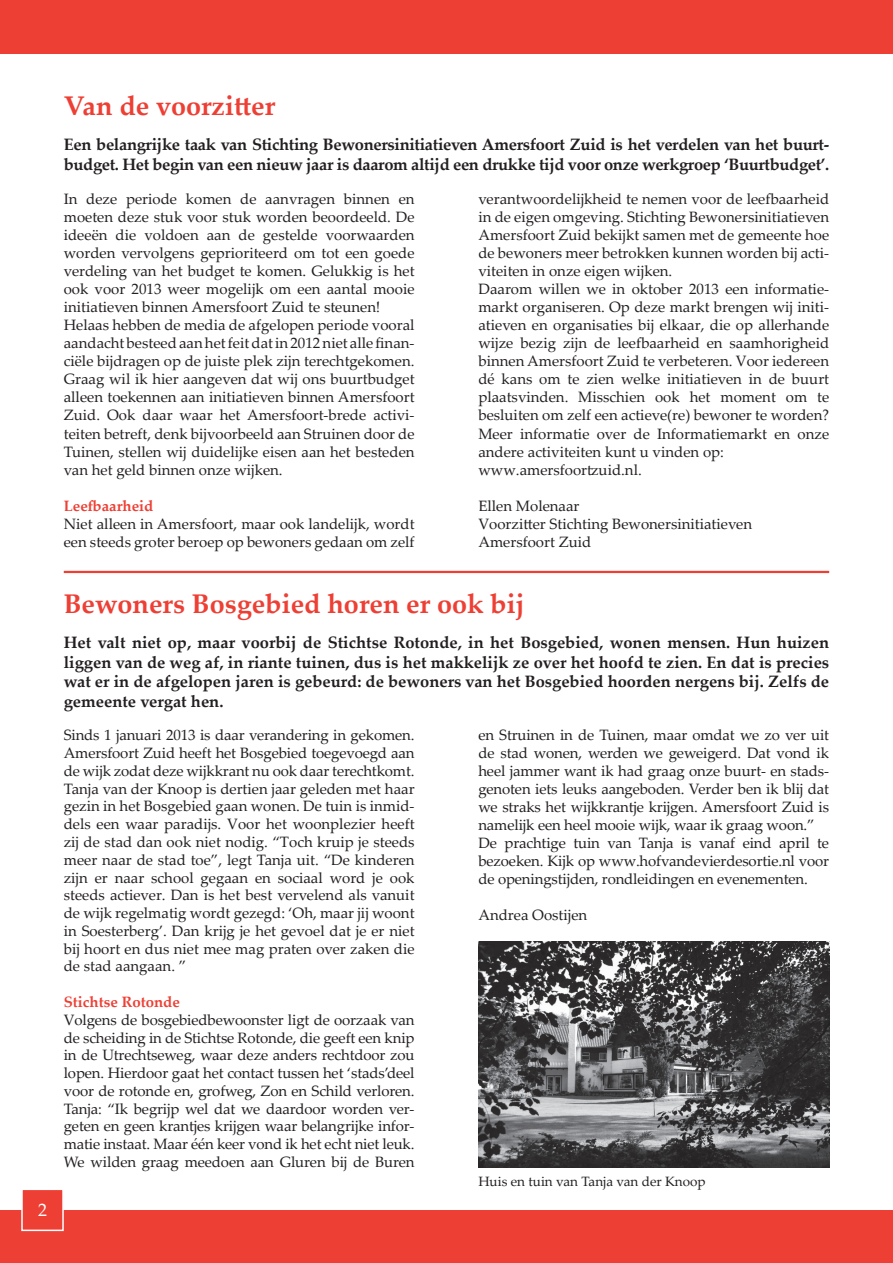
<style>
.page{position:relative;width:893px;height:1263px;background:#fff}
.page>*{position:absolute;margin:0;border:0;box-sizing:border-box;transform-origin:0 0}
.t1{font:700 27px "Palatino Linotype";color:#ee3f34}
.t2{font:18px "Palatino Linotype";color:#fff}
.t3{font:700 16.5px/19.8px "Palatino Linotype";letter-spacing:-.02em;color:#231f20}
.t4{font:15px/18px "Palatino Linotype";color:#231f20}
.t5{font:700 15px "Palatino Linotype";color:#ee3f34}
.t6{font:13.5px "Palatino Linotype";color:#231f20}
</style>
<div class="page">
<div style="left:0;top:1210px;width:893px;height:53px;background:#ee3f34"></div>
<div style="left:21px;top:1188px;width:43px;height:43px;background:#ee3f34;border:2px solid #fff"></div>
<div style="left:0;top:0;width:893px;height:53px;background:#ee3f34"></div>
<hr style="left:64px;top:571px;width:765px;height:2px;background:#ee3f34">
<img style="left:478px;top:942px;width:351px;height:225px">
<p class="t2" style="left:38px;top:1197px;width:10px">2</p>
<h1 class="t1" style="left:64px;top:87px;width:213px">Van de voorzitter</h1>
<p class="t3" style="left:64px;top:134px;width:767px">Een belangrijke taak van Stichting Bewonersinitiatieven Amersfoort Zuid is het verdelen van het buurt&shy;budget. Het begin van een nieuw jaar is daarom altijd een drukke tijd voor onze werkgroep ‘Buurtbudget’.</p>
<p class="t4" style="left:478px;top:190px;width:352px">verantwoordelijkheid te nemen voor de leefbaarheid in de eigen omgeving. Stichting Bewonersinitiatieven Amersfoort Zuid bekijkt samen met de gemeente hoe de bewoners meer betrokken kunnen worden bij acti&shy;viteiten in onze eigen wijken.<br>Daarom willen we in oktober 2013 een informatie&shy;markt organiseren. Op deze markt brengen wij initi&shy;atieven en organisaties bij elkaar, die op allerhande wijze bezig zijn de leefbaarheid en saamhorigheid binnen Amersfoort Zuid te verbeteren. Voor iedereen dé kans om te zien welke initiatieven in de buurt plaatsvinden. Misschien ook het moment om te besluiten om zelf een actieve(re) bewoner te worden?<br>Meer informatie over de Informatiemarkt en onze andere activiteiten kunt u vinden op: www.amersfoortzuid.nl.</p>
<p class="t4" style="left:478px;top:496px;width:275px">Ellen Molenaar<br>Voorzitter Stichting Bewonersinitiatieven<br>Amersfoort Zuid</p>
<p class="t4" style="left:64px;top:190px;width:352px">In deze periode komen de aanvragen binnen en moeten deze stuk voor stuk worden beoordeeld. De ideeën die voldoen aan de gestelde voorwaarden worden vervolgens geprioriteerd om tot een goede verdeling van het budget te komen. Gelukkig is het ook voor 2013 weer mogelijk om een aantal mooie initiatieven binnen Amersfoort Zuid te steunen!<br>Helaas hebben de media de afgelopen periode vooral aandacht besteed aan het feit dat in 2012 niet alle finan&shy;ciële bijdragen op de juiste plek zijn terechtgekomen.<br>Graag wil ik hier aangeven dat wij ons buurtbudget alleen toekennen aan initiatieven binnen Amersfoort Zuid. Ook daar waar het Amersfoort-brede activi&shy;teiten betreft, denk bijvoorbeeld aan Struinen door de Tuinen, stellen wij duidelijke eisen aan het besteden van het geld binnen onze wijken.</p>
<p class="t5" style="left:64px;top:495px;width:91px">Leefbaarheid</p>
<p class="t4" style="left:64px;top:514px;width:352px">Niet alleen in Amersfoort, maar ook landelijk, wordt een steeds groter beroep op bewoners gedaan om zelf</p>
<h1 class="t1" style="left:64px;top:585px;width:462px">Bewoners Bosgebied horen er ook bij</h1>
<p class="t3" style="left:64px;top:632px;width:767px;text-align:justify">Het valt niet op, maar voorbij de Stichtse Rotonde, in het Bosgebied, wonen mensen. Hun huizen liggen van de weg af, in riante tuinen, dus is het makkelijk ze over het hoofd te zien. En dat is precies wat er in de afgelopen jaren is gebeurd: de bewoners van het Bosgebied hoorden nergens bij. Zelfs de gemeente vergat hen.</p>
<p class="t4" style="left:478px;top:726px;width:352px">en Struinen in de Tuinen, maar omdat we zo ver uit de stad wonen, werden we geweigerd. Dat vond ik heel jammer want ik had graag onze buurt- en stads&shy;genoten iets leuks aangeboden. Verder ben ik blij dat we straks het wijkkrantje krijgen. Amersfoort Zuid is namelijk een heel mooie wijk, waar ik graag woon.” De prachtige tuin van Tanja is vanaf eind april te bezoeken. Kijk op www.hofvandevierdesortie.nl voor de openingstijden, rondleidingen en evenementen.</p>
<p class="t4" style="left:478px;top:906px;width:110px">Andrea Oostijen</p>
<p class="t4" style="left:64px;top:726px;width:352px;text-align:justify">Sinds 1 januari 2013 is daar verandering in gekomen.<br>Amersfoort Zuid heeft het Bosgebied toegevoegd aan de wijk zodat deze wijkkrant nu ook daar terechtkomt.<br>Tanja van der Knoop is dertien jaar geleden met haar gezin in het Bosgebied gaan wonen. De tuin is inmid&shy;dels een waar paradijs. Voor het woonplezier heeft zij de stad dan ook niet nodig. “Toch kruip je steeds meer naar de stad toe”, legt Tanja uit. “De kinderen zijn er naar school gegaan en sociaal word je ook steeds actiever. Dan is het best vervelend als vanuit de wijk regelmatig wordt gezegd: ‘Oh, maar jij woont in Soesterberg’. Dan krijg je het gevoel dat je er niet bij hoort en dus niet mee mag praten over zaken die de stad aangaan. ”</p>
<p class="t5" style="left:64px;top:991px;width:118px">Stichtse Rotonde</p>
<p class="t4" style="left:64px;top:1010px;width:352px;text-align:justify">Volgens de bosgebiedbewoonster ligt de oorzaak van de scheiding in de Stichtse Rotonde, die geeft een knip in de Utrechtseweg, waar deze anders rechtdoor zou lopen. Hierdoor gaat het contact tussen het ‘stads’deel voor de rotonde en, grofweg, Zon en Schild verloren.<br>Tanja: “Ik begrijp wel dat we daardoor worden ver&shy;geten en geen krantjes krijgen waar belangrijke infor&shy;matie instaat. Maar één keer vond ik het echt niet leuk.<br>We wilden graag meedoen aan Gluren bij de Buren</p>
<p class="t6" style="left:478px;top:1171px;width:229px">Huis en tuin van Tanja van der Knoop</p>
</div>
